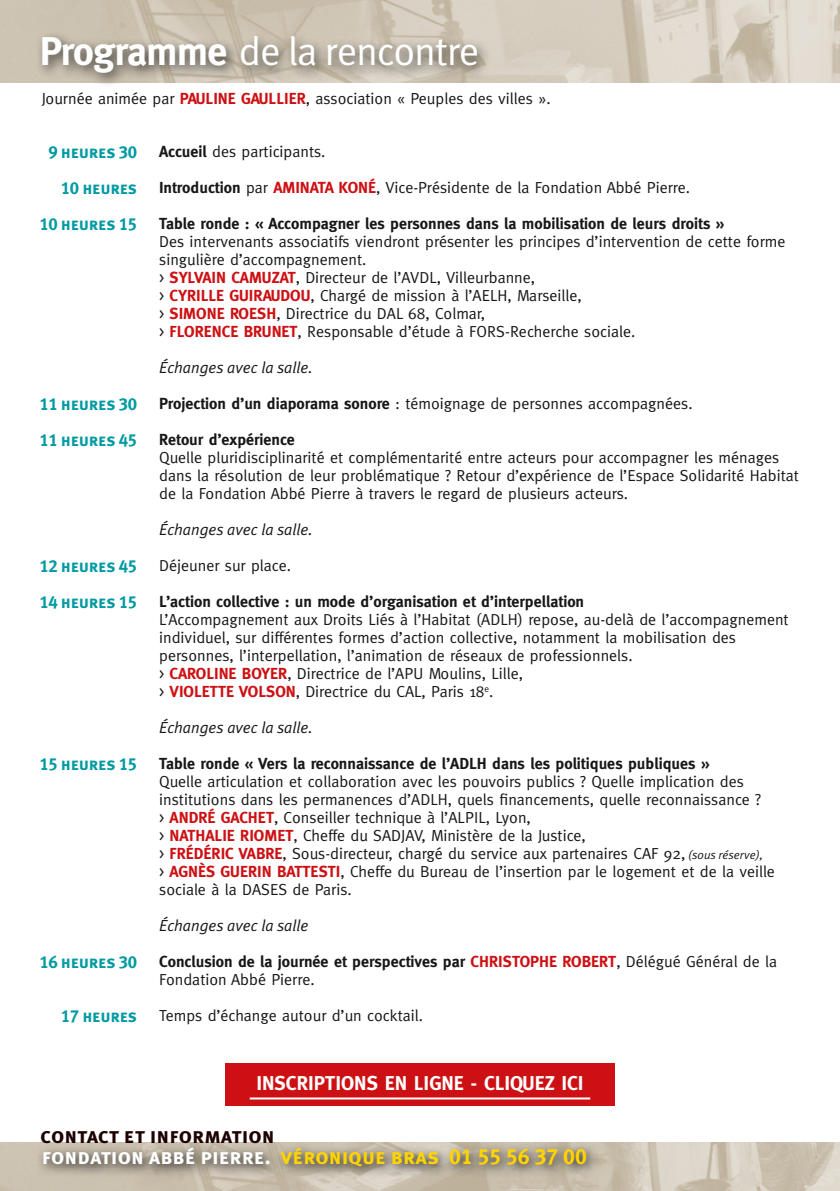
<style>
.page{position:relative;width:840px;height:1191px;background:#fff}
.page>*{position:absolute;margin:0;border:0;box-sizing:border-box;transform-origin:0 0}
.t1{font:40px "Meta Plus Normal";letter-spacing:-.02em;color:#fff}
.t2{font:22px "Meta Plus Bold Caps";color:#ffd400}
.t3{font:22px "Meta Plus Bold Caps";color:#1e0000}
.t4{font:700 20px "Meta";color:#fff}
.t5{font:17.4px/36px "Meta Plus Bold Caps";letter-spacing:-.02em;color:#009aa3}
.t6{font:16px/18px "Meta";color:#181716}
.t7{font:700 16px "Meta";color:#181716}
.t8{font:italic 16px "Meta Plus Normal";color:#181716}
.s1{font-family:"Meta";font-weight:700}
.s2{font-weight:700;color:#cd1013}
.s3{font-weight:700}
.s4{font-weight:400}
.s5{color:#cd1013}
.s6{font-family:"Meta Plus Normal";font-style:italic;font-size:12px}
.s7{color:#fff}
</style>
<div class="page">
<img style="left:0;top:0;width:839px;height:82px">
<img style="left:0;top:1143px;width:839px;height:48px">
<div style="left:35px;top:31px;width:456px;height:57px;background:#181716;opacity:.75"></div>
<svg style="left:36px;top:1142px;width:562px;height:37px;background:#aea596"></svg>
<div style="left:225px;top:1063px;width:389px;height:43px;background:#cd1013"></div>
<hr style="left:249px;top:1097px;width:341px;height:2px;background:#fff">
<h1 class="t1" style="left:40px;top:28px;width:441px"><span class="s1">Programme</span> de la rencontre</h1>
<p class="t6" style="left:42px;top:89px;width:510px">Journée animée par <span class="s2">Paulin e GAULLIER</span>, association « Peuples des villes ».</p>
<p class="t5" style="left:39px;top:134px;width:99px;text-align:right">9 heures 30<br>10 heures<br>10 heures 15</p>
<p class="t5" style="left:39px;top:386px;width:99px">11 heures 30<br>11 heures 45</p>
<p class="t5" style="left:39px;top:548px;width:99px">12 heures 45<br>14 heures 15</p>
<p class="t5" style="left:39px;top:746px;width:99px">15 heures 15</p>
<p class="t5" style="left:39px;top:944px;width:99px">16 heures 30</p>
<p class="t5" style="left:61px;top:998px;width:78px">17 heures</p>
<p class="t6" style="left:159px;top:142px;width:168px"><span class="s3">Accueil</span> des participants.</p>
<p class="t7" style="left:159px;top:178px;width:133px">Introduction <span class="s4">par</span> <span class="s5">Aminata</span></p>
<p class="t6" style="left:338px;top:178px;width:353px"><span class="s2">KONÉ</span>, Vice-Présidente de la Fondation Abbé Pierre.</p>
<p class="t7" style="left:159px;top:214px;width:566px">Table ronde : « Accompagner les personnes dans la mobilisation de leurs droits »</p>
<p class="t6" style="left:159px;top:232px;width:627px">Des intervenants associatifs viendront présenter les principes d’intervention de cette forme singulière d’accompagnement.<br>&gt; <span class="s2">Sylvain</span></p>
<p class="t6" style="left:159px;top:268px;width:424px;text-indent:72px"><span class="s2">Camuzat</span>, Directeur de l’AVDL, Villeurbanne,<br>&gt; <span class="s2">Cyrille Guiraudou</span>, Chargé de mission à l’AELH, Marseille, &gt; <span class="s2">Simon</span></p>
<p class="t6" style="left:159px;top:304px;width:477px;text-indent:57px"><span class="s2">e Roesh</span>, Directrice du DAL 68, Colmar,<br>&gt; <span class="s2">Florence Brunet</span>, Responsable d’étude à FORS-Recherche sociale.</p>
<p class="t8" style="left:159px;top:358px;width:155px">Échanges avec la salle.</p>
<p class="t6" style="left:159px;top:394px;width:534px"><span class="s3">Projection d’un diaporama sonore</span> : témoignage de personnes accompagnées.</p>
<p class="t7" style="left:159px;top:430px;width:137px">Retour d’expérience</p>
<p class="t6" style="left:159px;top:448px;width:641px">Quelle pluridisciplinarité et complémentarité entre acteurs pour accompagner les ménages dans la résolution de leur problématique ? Retour d’expérience de l’Espace Solidarité Habitat de la Fondation Abbé Pierre à travers le regard de plusieurs acteurs.</p>
<p class="t8" style="left:159px;top:520px;width:155px">Échanges avec la salle.</p>
<p class="t6" style="left:159px;top:556px;width:133px">Déjeuner sur place.</p>
<p class="t7" style="left:159px;top:592px;width:426px">L’action collective : un mode d’organisation et d’interpellation</p>
<p class="t6" style="left:159px;top:610px;width:630px">L’Accompagnement aux Droits Liés à l’Habitat (ADLH) repose, au-delà de l’accompagnement individuel, sur différentes formes d’action collective, notamment la mobilisation des personnes, l’interpellation, l’animation de réseaux de professionnels.<br>&gt; <span class="s2">Carolin</span></p>
<p class="t6" style="left:159px;top:664px;width:365px;text-indent:69px"><span class="s2">e Boyer</span>, Directrice de l’APU Moulins, Lille, &gt; <span class="s2">Violette Volson</span> , Directrice du CAL, Paris 18<sup>e</sup>.</p>
<p class="t8" style="left:159px;top:718px;width:155px">Échanges avec la salle.</p>
<p class="t7" style="left:159px;top:754px;width:551px">Table ronde « Vers la reconnaissance de l’ADLH dans les politiques publiques »</p>
<p class="t6" style="left:159px;top:772px;width:603px">Quelle articulation et collaboration avec les pouvoirs publics ? Quelle implication des institutions dans les permanences d’ADLH, quels financements, quelle reconnaissance ? &gt; <span class="s2">André GACHET</span>, Conseiller technique à l’ALPIL, Lyon,<br>&gt; <span class="s2">Nathali e Riom</span></p>
<p class="t6" style="left:159px;top:826px;width:617px;text-indent:118px"><span class="s2">et</span>, Cheffe du SADJAV, Ministère de la Justice,<br>&gt; <span class="s2">Frédéric Vabre</span>, Sous-directeur, chargé du service aux partenaires CAF 92, <span class="s6">(sous réserve),<br></span>&gt; <span class="s2">Agnès Guerin Battesti</span>, Cheffe du Bureau de l’insertion par le logement et de la veille sociale à la DASES de Paris.</p>
<p class="t8" style="left:159px;top:916px;width:151px">Échanges avec la salle</p>
<p class="t6" style="left:159px;top:952px;width:619px"><span class="s3">Conclusion de la journée et perspectives par</span> <span class="s2">Christophe ROBERT</span>, Délégué Général de la<br>Fondation Abbé Pierre.</p>
<p class="t6" style="left:159px;top:1006px;width:265px">Temps d’échange autour d’un cocktail.</p>
<p class="t4" style="left:256px;top:1072px;width:328px">INSCRIPTIONS EN LIGNE - CLIQUEZ ICI</p>
<h2 class="t3" style="left:41px;top:1122px;width:235px">contact et information</h2>
<h2 class="t2" style="left:42px;top:1143px;width:546px"><span class="s7">fondation abbé pierre.</span> véronique bras 01 55 56 37 00</h2>
</div>
